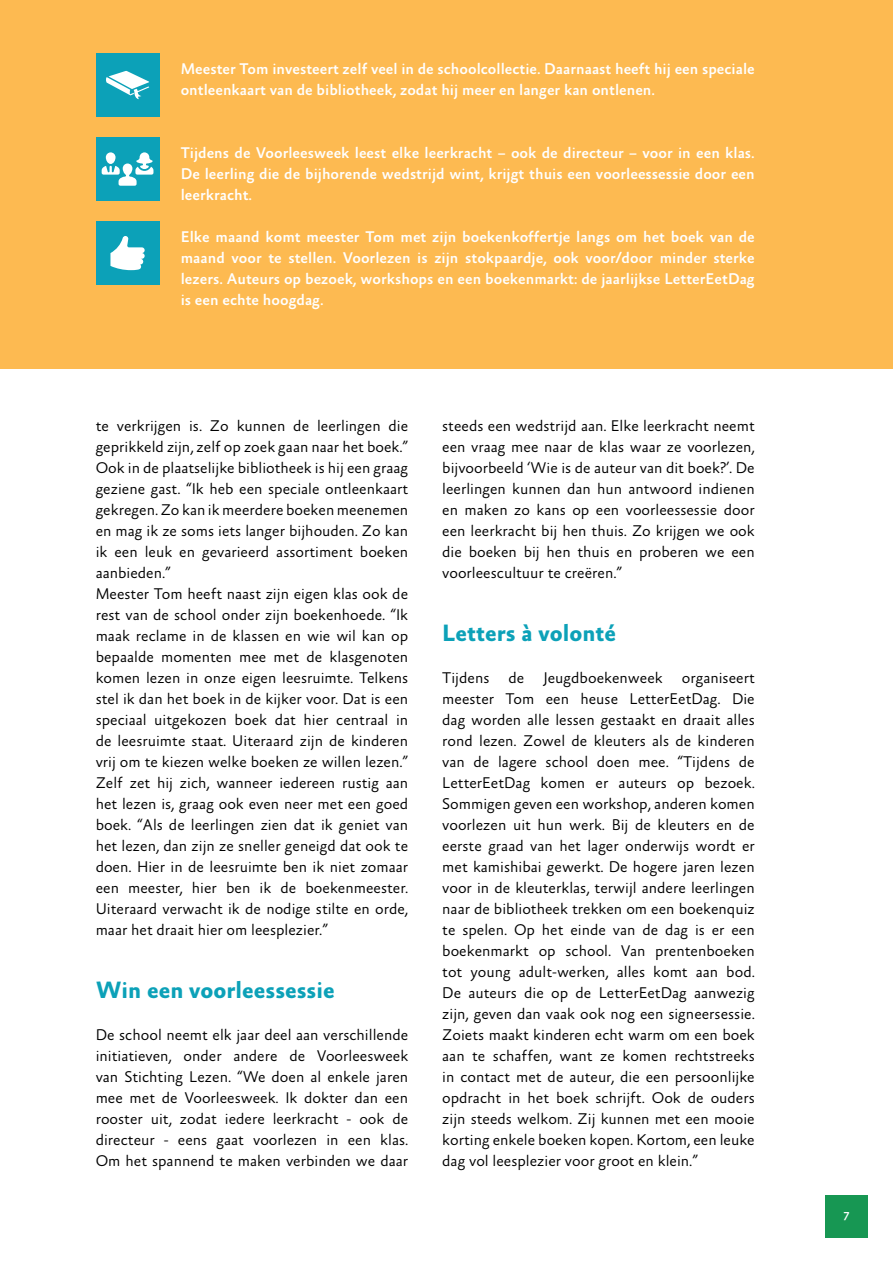
<style>
.page{position:relative;width:893px;height:1263px;background:#fff}
.page>*{position:absolute;margin:0;border:0;box-sizing:border-box;transform-origin:0 0}
.t1{font:700 24px "Absara Sans OT";color:#0ca1b8}
.t2{font:300 15.75px/21px "Absara Sans OT";color:#000;text-align:justify}
.t3{font:500 15.75px/21px "Absara Sans OT";color:#fff;text-align:justify}
.t4{font:500 12px "Absara Sans OT";color:#fff}
</style>
<div class="page">
<div style="left:0;top:0;width:893px;height:368px;background:#fdba51"></div>
<div style="left:96px;top:53px;width:63px;height:64px;background:#0ca1b8"></div>
<svg style="left:106px;top:71px;width:43px;height:28px"></svg>
<div style="left:96px;top:137px;width:63px;height:64px;background:#0ca1b8"></div>
<svg style="left:102px;top:152px;width:51px;height:34px"></svg>
<div style="left:96px;top:221px;width:63px;height:64px;background:#0ca1b8"></div>
<svg style="left:110px;top:236px;width:35px;height:34px"></svg>
<div style="left:825px;top:1195px;width:43px;height:43px;background:#179753"></div>
<p class="t3" style="left:181px;top:59px;width:575px">Meester Tom investeert zelf veel in de schoolcollectie. Daarnaast heeft hij een speciale ontleenkaart van de bibliotheek, zodat hij meer en langer kan ontlenen.</p>
<p class="t3" style="left:181px;top:143px;width:575px">Tijdens de Voorleesweek leest elke leerkracht – ook de directeur – voor in een klas.<br>De leerling die de bijhorende wedstrijd wint, krijgt thuis een voorleessessie door een leerkracht.</p>
<p class="t3" style="left:181px;top:227px;width:576px">Elke maand komt meester Tom met zijn boekenkoffertje langs om het boek van de maand voor te stellen. Voorlezen is zijn stokpaardje, ook voor/door minder sterke lezers. Auteurs op bezoek, workshops en een boekenmarkt: de jaarlijkse LetterEetDag is een echte hoogdag.</p>
<p class="t2" style="left:96px;top:416px;width:314px;text-align:left">te verkrijgen is. Zo kunnen de leerlingen die geprikkeld zijn, zelf op zoek gaan naar het boek.” Ook in de plaatselijke bibliotheek is hij een graag geziene gast. “Ik heb een speciale ontleenkaart gekregen. Zo kan ik meerdere boeken meenemen en mag ik ze soms iets langer bijhouden. Zo kan ik een leuk en gevarieerd assortiment boeken aanbieden.”<br>Meester Tom heeft naast zijn eigen klas ook de rest van de school onder zijn boekenhoede. “Ik maak reclame in de klassen en wie wil kan op bepaalde momenten mee met de klasgenoten komen lezen in onze eigen leesruimte. Telkens stel ik dan het boek in de kijker voor. Dat is een speciaal uitgekozen boek dat hier centraal in de leesruimte staat. Uiteraard zijn de kinderen vrij om te kiezen welke boeken ze willen lezen.” Zelf zet hij zich, wanneer iedereen rustig aan het lezen is, graag ook even neer met een goed boek. “Als de leerlingen zien dat ik geniet van het lezen, dan zijn ze sneller geneigd dat ook te doen. Hier in de leesruimte ben ik niet zomaar een meester, hier ben ik de boekenmeester.<br>Uiteraard verwacht ik de nodige stilte en orde, maar het draait hier om leesplezier.”</p>
<p class="t1" style="left:96px;top:978px;width:241px">Win een voorleessessie</p>
<p class="t2" style="left:96px;top:1025px;width:314px">De school neemt elk jaar deel aan verschillende initiatieven, onder andere de Voorleesweek van Stichting Lezen. “We doen al enkele jaren mee met de Voorleesweek. Ik dokter dan een rooster uit, zodat iedere leerkracht - ook de directeur - eens gaat voorlezen in een klas.<br>Om het spannend te maken verbinden we daar</p>
<p class="t2" style="left:442px;top:416px;width:314px">steeds een wedstrijd aan. Elke leerkracht neemt een vraag mee naar de klas waar ze voorlezen, bijvoorbeeld ‘Wie is de auteur van dit boek?’. De leerlingen kunnen dan hun antwoord indienen en maken zo kans op een voorleessessie door een leerkracht bij hen thuis. Zo krijgen we ook die boeken bij hen thuis en proberen we een voorleescultuur te creëren.”</p>
<p class="t1" style="left:442px;top:621px;width:175px">Letters à volonté</p>
<p class="t2" style="left:442px;top:668px;width:314px">Tijdens de Jeugdboekenweek organiseert meester Tom een heuse LetterEetDag. Die dag worden alle lessen gestaakt en draait alles rond lezen. Zowel de kleuters als de kinderen van de lagere school doen mee. “Tijdens de LetterEetDag komen er auteurs op bezoek.<br>Sommigen geven een workshop, anderen komen voorlezen uit hun werk. Bij de kleuters en de eerste graad van het lager onderwijs wordt er met kamishibai gewerkt. De hogere jaren lezen voor in de kleuterklas, terwijl andere leerlingen naar de bibliotheek trekken om een boekenquiz te spelen. Op het einde van de dag is er een boekenmarkt op school. Van prentenboeken tot young adult-werken, alles komt aan bod.<br>De auteurs die op de LetterEetDag aanwezig zijn, geven dan vaak ook nog een signeersessie.<br>Zoiets maakt kinderen echt warm om een boek aan te schaffen, want ze komen rechtstreeks in contact met de auteur, die een persoonlijke opdracht in het boek schrijft. Ook de ouders zijn steeds welkom. Zij kunnen met een mooie korting enkele boeken kopen. Kortom, een leuke dag vol leesplezier voor groot en klein.”</p>
<p class="t4" style="left:844px;top:1208px;width:8px">7</p>
</div>
